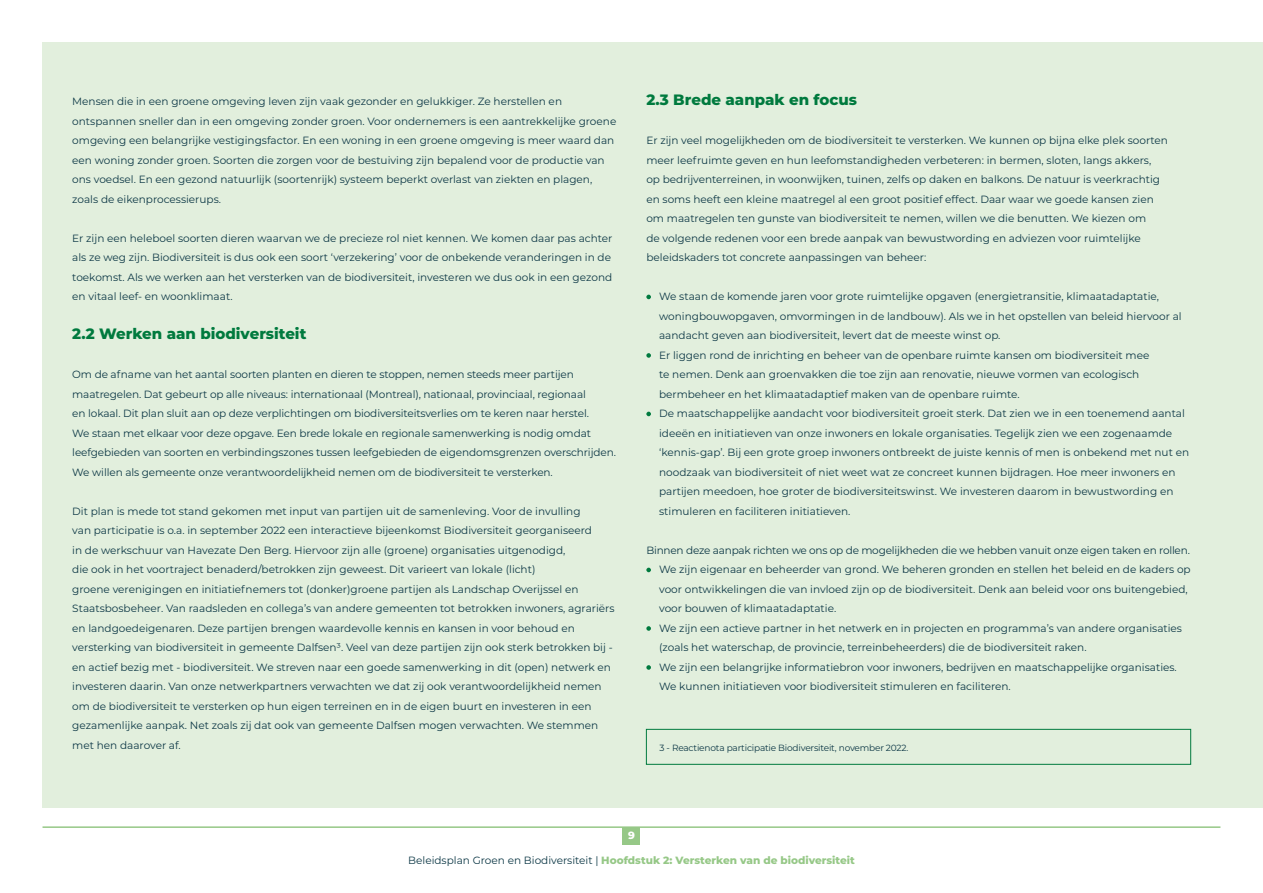
<style>
.page{position:relative;width:1263px;height:893px;background:#fff}
.page>*{position:absolute;margin:0;border:0;box-sizing:border-box;transform-origin:0 0}
.t1{font:800 15px "Montserrat";color:#007a3e}
.t2{font:10.5px/19.5px "Montserrat";color:#0d3846}
.t3{font:800 10.5px "Montserrat";color:#96c887}
.t4{font:800 10.5px "Montserrat";color:#fff}
.t5{font:9px "Montserrat";letter-spacing:-.02em;color:#0d3846}
.s1{font-weight:400;color:#0d3846}
</style>
<div class="page">
<div style="left:623px;top:827px;width:17px;height:17px;background:#96c887"></div>
<hr style="left:43px;top:826px;width:1177px;height:2px;background:#96c887">
<div style="left:43px;top:43px;width:1220px;height:765px;background:#e2efdd"></div>
<svg style="left:646px;top:295px;width:5px;height:4px"></svg>
<svg style="left:646px;top:353px;width:5px;height:5px"></svg>
<svg style="left:646px;top:412px;width:5px;height:4px"></svg>
<svg style="left:646px;top:568px;width:5px;height:4px"></svg>
<svg style="left:646px;top:626px;width:5px;height:5px"></svg>
<svg style="left:646px;top:665px;width:5px;height:5px"></svg>
<div style="left:646px;top:729px;width:545px;height:36px;border:1px solid #007a3e"></div>
<p class="t2" style="left:72px;top:91px;width:546px">Mensen die in een groene omgeving leven zijn vaak gezonder en gelukkiger. Ze herstellen en ontspannen sneller dan in een omgeving zonder groen. Voor ondernemers is een aantrekkelijke groene omgeving een belangrijke vestigingsfactor. En een woning in een groene omgeving is meer waard dan een woning zonder groen. Soorten die zorgen voor de bestuiving zijn bepalend voor de productie van ons voedsel. En een gezond natuurlijk (soortenrijk) systeem beperkt overlast van ziekten en plagen, zoals de eikenprocessierups.</p>
<p class="t2" style="left:72px;top:228px;width:542px">Er zijn een heleboel soorten dieren waarvan we de precieze rol niet kennen. We komen daar pas achter als ze weg zijn. Biodiversiteit is dus ook een soort ‘verzekering’ voor de onbekende veranderingen in de toekomst. Als we werken aan het versterken van de biodiversiteit, investeren we dus ook in een gezond en vitaal leef- en woonklimaat.</p>
<h1 class="t1" style="left:72px;top:323px;width:236px">2.2 Werken aan biodiversiteit</h1>
<p class="t2" style="left:72px;top:364px;width:545px">Om de afname van het aantal soorten planten en dieren te stoppen, nemen steeds meer partijen maatregelen. Dat gebeurt op alle niveaus: internationaal (Montreal), nationaal, provinciaal, regionaal<br>en lokaal. Dit plan sluit aan op deze verplichtingen om biodiversiteitsverlies om te keren naar herstel.<br>We staan met elkaar voor deze opgave. Een brede lokale en regionale samenwerking is nodig omdat leefgebieden van soorten en verbindingszones tussen leefgebieden de eigendomsgrenzen overschrijden.<br>We willen als gemeente onze verantwoordelijkheid nemen om de biodiversiteit te versterken.</p>
<p class="t2" style="left:72px;top:501px;width:544px">Dit plan is mede tot stand gekomen met input van partijen uit de samenleving. Voor de invulling<br>van participatie is o.a. in september 2022 een interactieve bijeenkomst Biodiversiteit georganiseerd<br>in de werkschuur van Havezate Den Berg. Hiervoor zijn alle (groene) organisaties uitgenodigd,<br>die ook in het voortraject benaderd/betrokken zijn geweest. Dit varieert van lokale (licht)<br>groene verenigingen en initiatiefnemers tot (donker)groene partijen als Landschap Overijssel en Staatsbosbeheer. Van raadsleden en collega’s van andere gemeenten tot betrokken inwoners, agrariërs en landgoedeigenaren. Deze partijen brengen waardevolle kennis en kansen in voor behoud en versterking van biodiversiteit in gemeente Dalfsen³. Veel van deze partijen zijn ook sterk betrokken bij - en actief bezig met - biodiversiteit. We streven naar een goede samenwerking in dit (open) netwerk en investeren daarin. Van onze netwerkpartners verwachten we dat zij ook verantwoordelijkheid nemen om de biodiversiteit te versterken op hun eigen terreinen en in de eigen buurt en investeren in een gezamenlijke aanpak. Net zoals zij dat ook van gemeente Dalfsen mogen verwachten. We stemmen met hen daarover af.</p>
<h1 class="t1" style="left:646px;top:89px;width:212px">2.3 Brede aanpak en focus</h1>
<p class="t2" style="left:646px;top:130px;width:523px">Er zijn veel mogelijkheden om de biodiversiteit te versterken. We kunnen op bijna elke plek soorten meer leefruimte geven en hun leefomstandigheden verbeteren: in bermen, sloten, langs akkers,<br>op bedrijventerreinen, in woonwijken, tuinen, zelfs op daken en balkons. De natuur is veerkrachtig en soms heeft een kleine maatregel al een groot positief effect. Daar waar we goede kansen zien om maatregelen ten gunste van biodiversiteit te nemen, willen we die benutten. We kiezen om<br>de volgende redenen voor een brede aanpak van bewustwording en adviezen voor ruimtelijke beleidskaders tot concrete aanpassingen van beheer:</p>
<p class="t2" style="left:659px;top:286px;width:531px">We staan de komende jaren voor grote ruimtelijke opgaven (energietransitie, klimaatadaptatie, woningbouwopgaven, omvormingen in de landbouw). Als we in het opstellen van beleid hiervoor al aandacht geven aan biodiversiteit, levert dat de meeste winst op.<br>Er liggen rond de inrichting en beheer van de openbare ruimte kansen om biodiversiteit mee<br>te nemen. Denk aan groenvakken die toe zijn aan renovatie, nieuwe vormen van ecologisch bermbeheer en het klimaatadaptief maken van de openbare ruimte.<br>De maatschappelijke aandacht voor biodiversiteit groeit sterk. Dat zien we in een toenemend aantal ideeën en initiatieven van onze inwoners en lokale organisaties. Tegelijk zien we een zogenaamde ‘kennis-gap’. Bij een grote groep inwoners ontbreekt de juiste kennis of men is onbekend met nut en noodzaak van biodiversiteit of niet weet wat ze concreet kunnen bijdragen. Hoe meer inwoners en partijen meedoen, hoe groter de biodiversiteitswinst. We investeren daarom in bewustwording en stimuleren en faciliteren initiatieven.</p>
<p class="t2" style="left:659px;top:540px;width:533px;text-indent:-13px">Binnen deze aanpak richten we ons op de mogelijkheden die we hebben vanuit onze eigen taken en rollen.<br>We zijn eigenaar en beheerder van grond. We beheren gronden en stellen het beleid en de kaders op voor ontwikkelingen die van invloed zijn op de biodiversiteit. Denk aan beleid voor ons buitengebied, voor bouwen of klimaatadaptatie.<br>We zijn een actieve partner in het netwerk en in projecten en programma’s van andere organisaties (zoals het waterschap, de provincie, terreinbeheerders) die de biodiversiteit raken.<br>We zijn een belangrijke informatiebron voor inwoners, bedrijven en maatschappelijke organisaties.<br>We kunnen initiatieven voor biodiversiteit stimuleren en faciliteren.</p>
<p class="t5" style="left:659px;top:742px;width:250px">3 - Reactienota participatie Biodiversiteit, november 2022.</p>
<p class="t4" style="left:628px;top:828px;width:8px">9</p>
<p class="t3" style="left:408px;top:852px;width:448px"><span class="s1">Beleidsplan Groen en Biodiversiteit |</span> Hoofdstuk 2: Versterken van de biodiversiteit</p>
</div>
